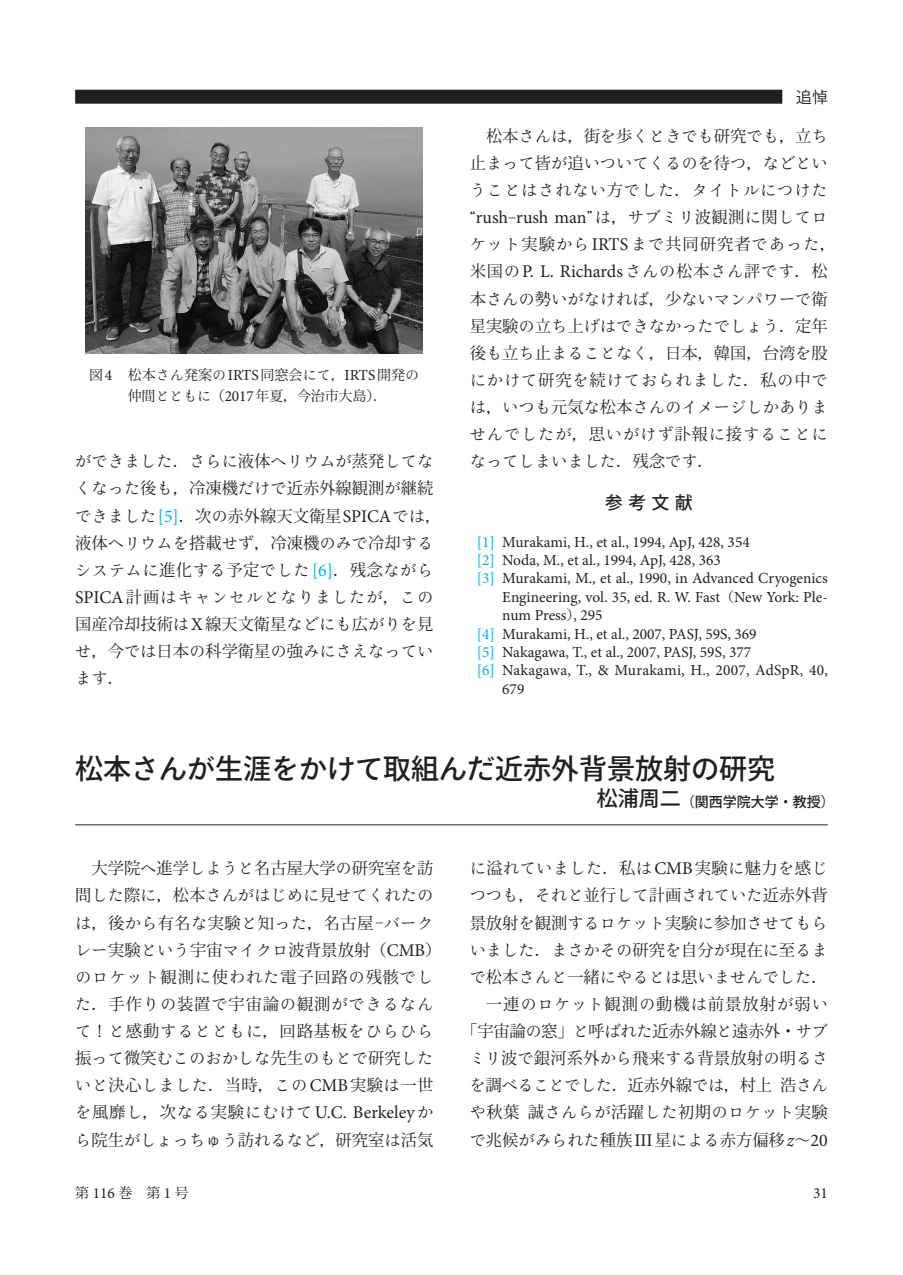
<style>
.page{position:relative;width:903px;height:1275px;background:#fff}
.page>*{position:absolute;margin:0;border:0;box-sizing:border-box;transform-origin:0 0}
.t1{font:500 28px "Koz Go Pr 6 N";color:#231f20}
.t2{font:17.85px "Minion Pro";letter-spacing:-.005em;color:#231f20}
.t3{font:500 17.5px "Koz Go Pr 6 N";color:#231f20}
.t4{font:16.28px/27.1px "Ryo Text Plus N";color:#231f20;text-align:justify}
.t5{font:16.28px/27.1px "Koz Min Pr 6 N";color:#231f20}
.t6{font:16.28px "Ryo Text Plus N";letter-spacing:.06em;color:#231f20}
.t7{font:15.75px "Koz Go Pr 6 N";color:#231f20}
.t8{font:15.4px "Minion Pro";color:#231f20}
.t9{font:14px/21px "Koz Min Pr 6 N";letter-spacing:-.01em;color:#231f20;text-align:center}
.t10{font:500 14px "Koz Go Pr 6 N";color:#231f20}
.s1{font-family:"Minion Pro";font-size:15.4px}
.s2{font-family:"Ryo Text Plus N"}
.s3{font-family:"Koz Min Pr 6 N"}
.s4{font-family:"Minion Pro";font-size:17.85px;color:#00aeef}
.s5{font-family:"Minion Pro";font-size:17.85px}
.s6{font-family:"Ryumin Pr 6 N";font-size:16.28px}
.s7{font-family:"Koz Min Pr 6 N";font-size:16.28px}
.s8{font-family:"Ryo Text Plus N";font-size:16.28px}
.s9{color:#00aeef}
.s10{font-family:"Koz Min Pr 6 N";font-size:14px}
.s11{font-family:"Ryo Gothic Plus N"}
.s12{font-size:21px}
.s13{font-family:"Minion Pro";font-style:italic;font-size:17.85px}
</style>
<div class="page">
<hr style="left:75px;top:824px;width:753px;height:1px;background:#231f20">
<img style="left:86px;top:127px;width:337px;height:226px">
<svg style="left:75px;top:89px;width:708px;height:15px"></svg>
<div style="left:75px;top:90px;width:707px;height:14px;background:#231f20"></div>
<p class="t9" style="left:89px;top:364px;width:332px">図<span class="s1">4</span> 松本<span class="s2">さん</span>発案<span class="s2">の</span><span class="s1">IRTS</span>同窓会<span class="s2">にて</span>，<span class="s1">IRTS</span>開発<span class="s2">の</span>仲間<span class="s2">とともに</span>（<span class="s1">2017</span>年夏，今治市大島）．</p>
<p class="t4" style="left:75px;top:448px;width:360px">ができました<span class="s3">．</span>さらに<span class="s3">液体</span>ヘリウムが<span class="s3">蒸発</span>してな</p>
<p class="t5" style="left:75px;top:475px;width:368px"><span class="s2">くなった</span>後<span class="s2">も</span>，冷凍機<span class="s2">だけで</span>近赤外線観測<span class="s2">が</span>継続<span class="s2">できました</span><span class="s4">[5]</span>．次<span class="s2">の</span>赤外線天文衛星<span class="s5">SPICA</span><span class="s2">では</span>，</p>
<p class="t4" style="left:75px;top:529px;width:360px"><span class="s3">液体</span>ヘリウムを<span class="s3">搭載</span>せず<span class="s3">，冷凍機</span>のみで<span class="s3">冷却</span>するシステムに<span class="s3">進化</span>する<span class="s3">予定</span>でした<span class="s4">[6]</span><span class="s3">．残念</span>ながら<span class="s5">SPICA</span><span class="s3">計画</span>はキャンセルとなりましたが<span class="s3">，</span>この</p>
<p class="t5" style="left:75px;top:611px;width:360px">国産冷却技術<span class="s2">は</span><span class="s5">X</span>線天文衛星<span class="s2">などにも</span>広<span class="s2">がりを</span>見</p>
<p class="t4" style="left:75px;top:638px;width:360px">せ<span class="s3">，今</span>では<span class="s3">日本</span>の<span class="s3">科学衛星</span>の<span class="s3">強</span>みにさえなっています<span class="s3">．</span></p>
<p class="t7" style="left:796px;top:88px;width:33px">追悼</p>
<p class="t4" style="left:470px;top:122px;width:360px;text-indent:16px"><span class="s3">松本</span>さんは<span class="s3">，街</span>を<span class="s3">歩</span>くときでも<span class="s3">研究</span>でも<span class="s3">，立</span>ち<span class="s3">止</span>まって<span class="s3">皆</span>が<span class="s3">追</span>いついてくるのを<span class="s3">待</span>つ<span class="s3">，</span>などということはされない<span class="s3">方</span>でした<span class="s3">．</span>タイトルにつけた</p>
<p class="t2" style="left:470px;top:206px;width:360px"><span class="s6">“</span>rush<span class="s7">‒</span>rush man<span class="s6">”</span><span class="s8">は</span><span class="s7">，</span><span class="s8">サブミリ</span><span class="s7">波観測</span><span class="s8">に</span><span class="s7">関</span><span class="s8">してロ</span></p>
<p class="t6" style="left:470px;top:234px;width:368px">ケット<span class="s3">実験</span>から<span class="s5">IRTS</span>まで<span class="s3">共同研究者</span>であった<span class="s3">，</span></p>
<p class="t2" style="left:470px;top:260px;width:360px"><span class="s7">米国</span><span class="s8">の</span>P. L. Richards<span class="s8">さんの</span><span class="s7">松本</span><span class="s8">さん</span><span class="s7">評</span><span class="s8">です</span><span class="s7">．松</span></p>
<p class="t4" style="left:470px;top:285px;width:360px"><span class="s3">本</span>さんの<span class="s3">勢</span>いがなければ<span class="s3">，少</span>ないマンパワーで<span class="s3">衛星実験</span>の<span class="s3">立</span>ち<span class="s3">上</span>げはできなかったでしょう<span class="s3">．定年</span></p>
<p class="t5" style="left:470px;top:340px;width:360px">後<span class="s2">も</span>立<span class="s2">ち</span>止<span class="s2">まることなく</span>，日本，韓国，台湾<span class="s2">を</span>股</p>
<p class="t4" style="left:470px;top:367px;width:360px">にかけて<span class="s3">研究</span>を<span class="s3">続</span>けておられました<span class="s3">．私</span>の<span class="s3">中</span>では<span class="s3">，</span>いつも<span class="s3">元気</span>な<span class="s3">松本</span>さんのイメージしかありませんでしたが<span class="s3">，思</span>いがけず<span class="s3">訃報</span>に<span class="s3">接</span>することになってしまいました<span class="s3">．残念</span>です<span class="s3">．</span></p>
<p class="t3" style="left:605px;top:492px;width:89px">参考文献</p>
<p class="t8" style="left:477px;top:531px;width:275px"><span class="s9">[1]</span> Murakami, H., et al., 1994, ApJ, 428, 354</p>
<p class="t8" style="left:477px;top:550px;width:246px"><span class="s9">[2]</span> Noda, M., et al., 1994, ApJ, 428, 363</p>
<p class="t8" style="left:477px;top:568px;width:353px"><span class="s9">[3]</span> Murakami, M., et al., 1990, in Advanced Cryogenics</p>
<p class="t8" style="left:502px;top:587px;width:327px">Engineering, vol. 35, ed. R. W. Fast<span class="s10">（</span>New York: Ple-</p>
<p class="t8" style="left:502px;top:605px;width:102px">num Press<span class="s10">）</span>, 295</p>
<p class="t8" style="left:477px;top:623px;width:281px"><span class="s9">[4]</span> Murakami, H., et al., 2007, PASJ, 59S, 369</p>
<p class="t8" style="left:477px;top:642px;width:276px"><span class="s9">[5]</span> Nakagawa, T., et al., 2007, PASJ, 59S, 377</p>
<p class="t8" style="left:477px;top:660px;width:353px"><span class="s9">[6]</span> Nakagawa, T., &amp; Murakami, H., 2007, AdSpR, 40,</p>
<p class="t8" style="left:502px;top:678px;width:24px">679</p>
<h1 class="t1" style="left:75px;top:753px;width:701px">松本<span class="s11">さんが</span>生涯<span class="s11">をかけて</span>取組<span class="s11">んだ</span>近赤外背景放射<span class="s11">の</span>研究</h1>
<p class="t10" style="left:597px;top:794px;width:239px"><span class="s12">松浦周二</span>（関西学院大学・教授）</p>
<p class="t5" style="left:91px;top:855px;width:343px">大学院<span class="s2">へ</span>進学<span class="s2">しようと</span>名古屋大学<span class="s2">の</span>研究室<span class="s2">を</span>訪</p>
<p class="t4" style="left:75px;top:882px;width:360px"><span class="s3">問</span>した<span class="s3">際</span>に<span class="s3">，松本</span>さんがはじめに<span class="s3">見</span>せてくれたの</p>
<p class="t5" style="left:75px;top:909px;width:368px"><span class="s2">は</span>，後<span class="s2">から</span>有名<span class="s2">な</span>実験<span class="s2">と</span>知<span class="s2">った</span>，名古屋‒<span class="s2">バークレー</span>実験<span class="s2">という</span>宇宙<span class="s2">マイクロ</span>波背景放射（<span class="s5">CMB</span>）</p>
<p class="t4" style="left:75px;top:963px;width:360px">のロケット<span class="s3">観測</span>に<span class="s3">使</span>われた<span class="s3">電子回路</span>の<span class="s3">残骸</span>でした<span class="s3">．手作</span>りの<span class="s3">装置</span>で<span class="s3">宇宙論</span>の<span class="s3">観測</span>ができるなんて<span class="s3">！</span>と<span class="s3">感動</span>するとともに<span class="s3">，回路基板</span>をひらひら<span class="s3">振</span>って<span class="s3">微笑</span>むこのおかしな<span class="s3">先生</span>のもとで<span class="s3">研究</span>した</p>
<p class="t5" style="left:75px;top:1072px;width:360px"><span class="s2">いと</span>決心<span class="s2">しました</span>．当時，<span class="s2">この</span><span class="s5">CMB</span>実験<span class="s2">は</span>一世</p>
<p class="t2" style="left:75px;top:1101px;width:360px"><span class="s8">を</span><span class="s7">風靡</span><span class="s8">し</span><span class="s7">，次</span><span class="s8">なる</span><span class="s7">実験</span><span class="s8">にむけて</span>U.C. Berkeley<span class="s8">か</span></p>
<p class="t4" style="left:75px;top:1126px;width:360px">ら<span class="s3">院生</span>がしょっちゅう<span class="s3">訪</span>れるなど<span class="s3">，研究室</span>は<span class="s3">活気</span></p>
<p class="t4" style="left:470px;top:855px;width:360px">に<span class="s3">溢</span>れていました<span class="s3">．私</span>は<span class="s5">CMB</span><span class="s3">実験</span>に<span class="s3">魅力</span>を<span class="s3">感</span>じつつも<span class="s3">，</span>それと<span class="s3">並行</span>して<span class="s3">計画</span>されていた<span class="s3">近赤外背景放射</span>を<span class="s3">観測</span>するロケット<span class="s3">実験</span>に<span class="s3">参加</span>させてもらいました<span class="s3">．</span>まさかその<span class="s3">研究</span>を<span class="s3">自分</span>が<span class="s3">現在</span>に<span class="s3">至</span>るまで<span class="s3">松本</span>さんと<span class="s3">一緒</span>にやるとは<span class="s3">思</span>いませんでした<span class="s3">．</span></p>
<p class="t5" style="left:461px;top:991px;width:368px;text-align:right">一連<span class="s2">のロケット</span>観測<span class="s2">の</span>動機<span class="s2">は</span>前景放射<span class="s2">が</span>弱<span class="s2">い<br></span>「宇宙論<span class="s2">の</span>窓」<span class="s2">と</span>呼<span class="s2">ばれた</span>近赤外線<span class="s2">と</span>遠赤外・<span class="s2">サブミリ</span>波<span class="s2">で</span>銀河系外<span class="s2">から</span>飛来<span class="s2">する</span>背景放射<span class="s2">の</span>明<span class="s2">るさ</span></p>
<p class="t4" style="left:469px;top:1072px;width:360px">を<span class="s3">調</span>べることでした<span class="s3">．近赤外線</span>では<span class="s3">，村上 浩</span>さんや<span class="s3">秋葉 誠</span>さんらが<span class="s3">活躍</span>した<span class="s3">初期</span>のロケット<span class="s3">実験</span></p>
<p class="t5" style="left:470px;top:1126px;width:360px"><span class="s2">で</span>兆候<span class="s2">がみられた</span>種族<span class="s5">III</span>星<span class="s2">による</span>赤方偏移<span class="s13">z</span>～<span class="s5">20</span></p>
<p class="t9" style="left:75px;top:1182px;width:115px">第 <span class="s1">116</span> 巻　第 <span class="s1">1</span> 号</p>
<p class="t8" style="left:813px;top:1182px;width:16px">31</p>
</div>
